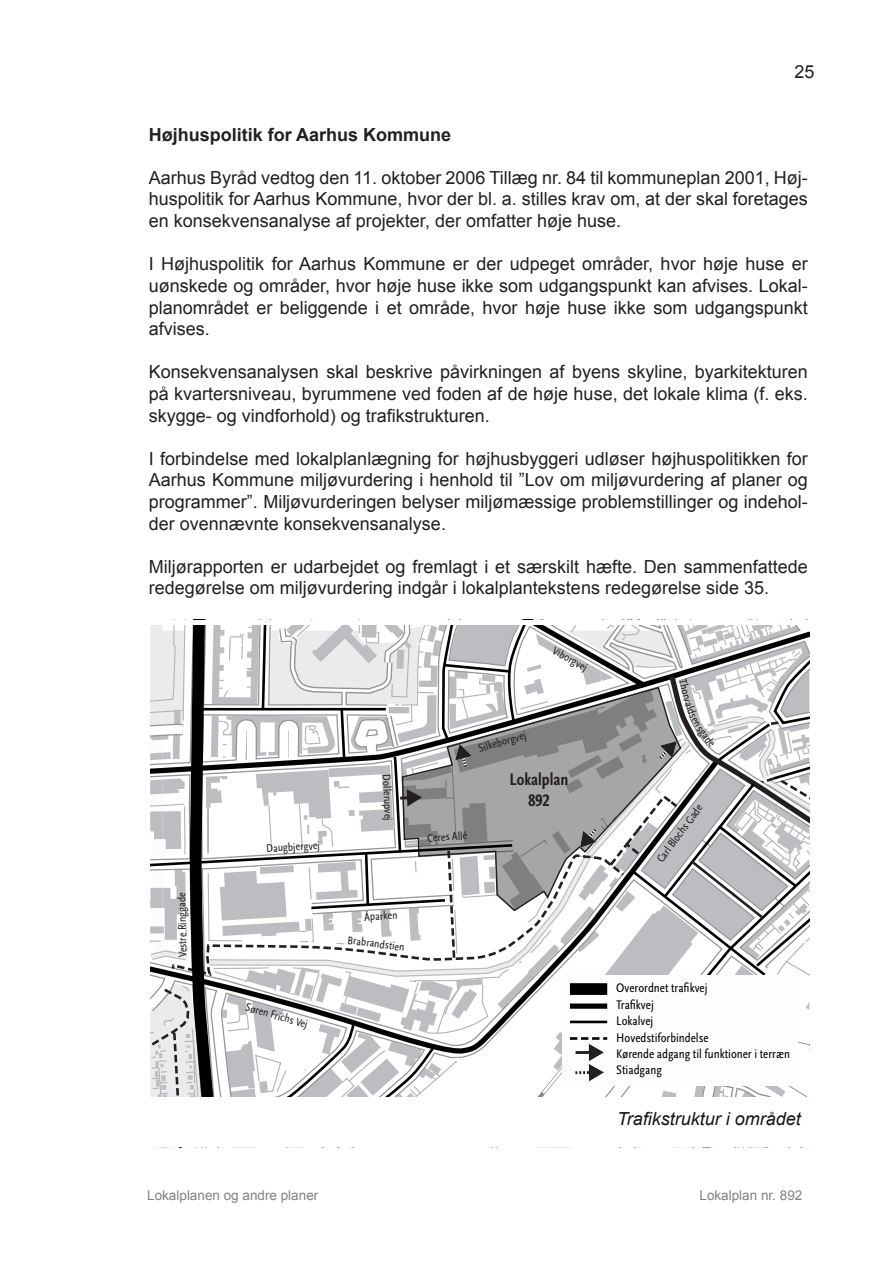
<style>
.page{position:relative;width:893px;height:1263px;background:#fff}
.page>*{position:absolute;margin:0;border:0;box-sizing:border-box;transform-origin:0 0}
.t1{font:18px/21.6px "Arial";color:#231f20;text-align:justify}
.t2{font:700 18px "Arial";color:#231f20}
.t3{font:italic 18px "Arial";color:#1a161a}
.t4{font:700 condensed 17.4px/20.9px "Scala Sans OT";color:#231f20;text-align:center}
.t5{font:13.5px "Arial";color:#808180}
.t6{font:condensed 13.05px/16.5px "Scala Sans OT";color:#000}
.t7{font:condensed 11.55px "Scala Sans OT";color:#231f20}
</style>
<div class="page">
<svg style="left:150px;top:619px;width:660px;height:529px"></svg>
<p class="t1" style="left:794px;top:61px;width:22px">25</p>
<p class="t2" style="left:149px;top:122px;width:304px">Højhuspolitik for Aarhus Kommune</p>
<p class="t1" style="left:149px;top:167px;width:661px">Aarhus Byråd vedtog den 11. oktober 2006 Tillæg nr. 84 til kommuneplan 2001, Høj&shy;huspolitik for Aarhus Kommune, hvor der bl. a. stilles krav om, at der skal foretages en konsekvensanalyse af projekter, der omfatter høje huse.</p>
<p class="t1" style="left:149px;top:253px;width:661px">I Højhuspolitik for Aarhus Kommune er der udpeget områder, hvor høje huse er uønskede og områder, hvor høje huse ikke som udgangspunkt kan afvises. Lokal&shy;planområdet er beliggende i et område, hvor høje huse ikke som udgangspunkt afvises.</p>
<p class="t1" style="left:149px;top:361px;width:661px">Konsekvensanalysen skal beskrive påvirkningen af byens skyline, byarkitekturen på kvartersniveau, byrummene ved foden af de høje huse, det lokale klima (f. eks. skygge- og vindforhold) og trafikstrukturen.</p>
<p class="t1" style="left:149px;top:448px;width:661px">I forbindelse med lokalplanlægning for højhusbyggeri udløser højhuspolitikken for Aarhus Kommune miljøvurdering i henhold til ”Lov om miljøvurdering af planer og programmer”. Miljøvurderingen belyser miljømæssige problemstillinger og indehol&shy;der ovennævnte konsekvensanalyse.</p>
<p class="t1" style="left:149px;top:556px;width:660px">Miljørapporten er udarbejdet og fremlagt i et særskilt hæfte. Den sammenfattede redegørelse om miljøvurdering indgår i lokalplantekstens redegørelse side 35.</p>
<p class="t7" style="left:176px;top:957px;width:66px;rotate:-91deg">Vestre R ni ggade</p>
<p class="t7" style="left:266px;top:842px;width:55px;rotate:-3deg">Daugbjergvej</p>
<p class="t7" style="left:248px;top:1000px;width:66px;rotate:16deg">Søren Frichs Vej</p>
<p class="t5" style="left:147px;top:1186px;width:173px">Lokalplanen og andre planer</p>
<p class="t7" style="left:393px;top:774px;width:48px;rotate:88deg">Dollerupvej</p>
<p class="t7" style="left:364px;top:910px;width:30px;rotate:-4deg">Åparke</p>
<p class="t7" style="left:362px;top:935px;width:25px;rotate:7deg">brand</p>
<p class="t7" style="left:386px;top:938px;width:16px;rotate:8deg">stie</p>
<p class="t7" style="left:556px;top:644px;width:40px;rotate:29deg">Viborgvej</p>
<p class="t7" style="left:427px;top:831px;width:24px;rotate:-3deg">Ceres</p>
<p class="t7" style="left:452px;top:830px;width:17px;rotate:-4deg">Allé</p>
<p class="t7" style="left:477px;top:742px;width:51px;rotate:-16deg">Silkeborgvej</p>
<p class="t4" style="left:510px;top:769px;width:60px">Lokalplan<br>892</p>
<p class="t7" style="left:683px;top:819px;width:23px;rotate:-55deg">Gade</p>
<p class="t7" style="left:654px;top:857px;width:37px;rotate:-54deg">Carl Bloc</p>
<p class="t6" style="left:616px;top:980px;width:175px">Overordnet trafikvej<br>Trafikvej<br>Lokalvej<br>Hovedstiforbindelse<br>Kørende adgang til funktioner i terræn<br>Stiadgang</p>
<p class="t7" style="left:641px;top:1053px;width:51px;rotate:-52deg">Sonnesgade</p>
<p class="t3" style="left:617px;top:1107px;width:185px">Trafikstruktur i området</p>
<p class="t5" style="left:699px;top:1186px;width:104px">Lokalplan nr. 892</p>
</div>
